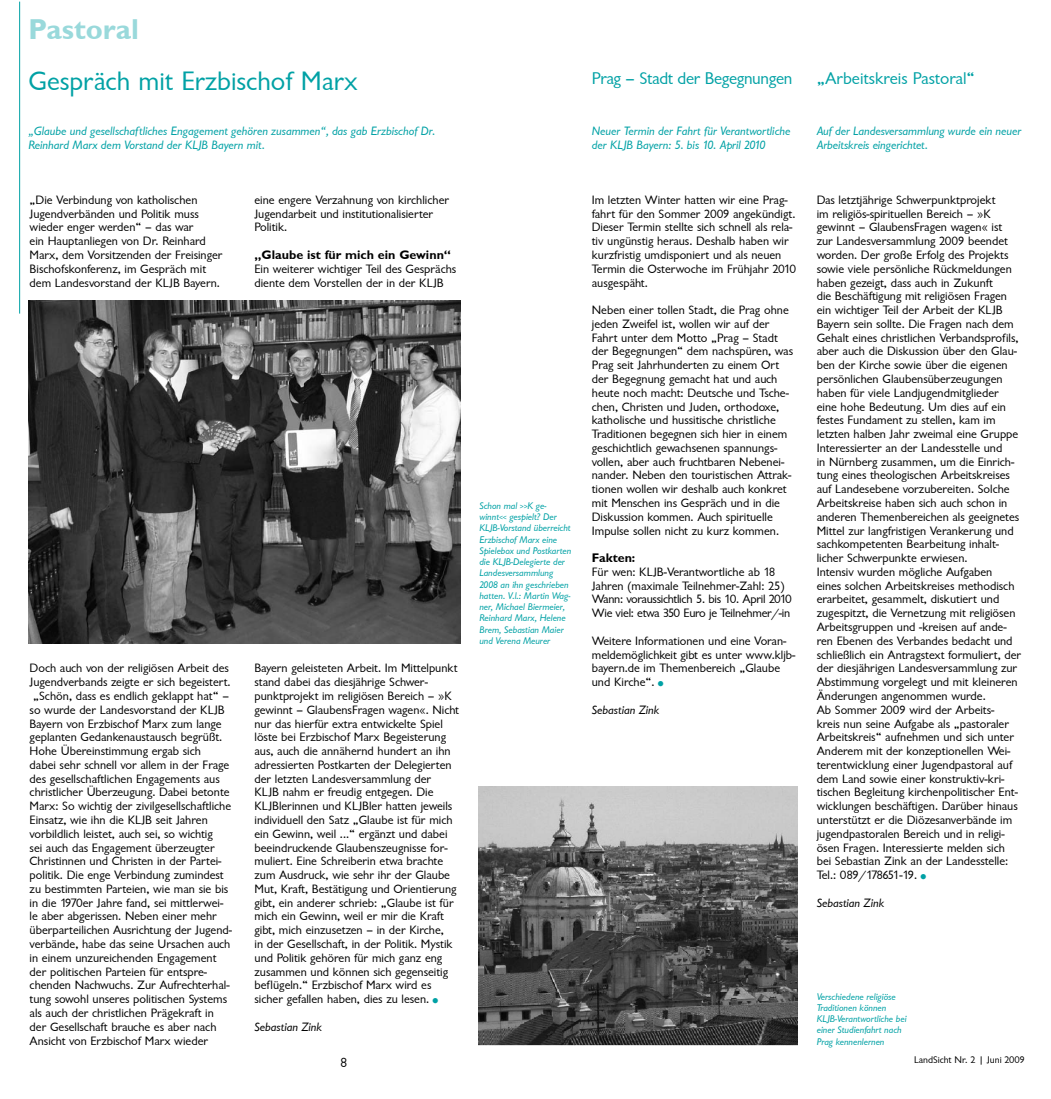
<style>
.page{position:relative;width:1051px;height:1099px;background:#fff}
.page>*{position:absolute;margin:0;border:0;box-sizing:border-box;transform-origin:0 0}
.t1{font:28.75px "Garrison Sans BOLD";color:#99d9db}
.t2{font:27.5px "Garrison Sans";color:#00a1a5}
.t3{font:17.5px "Garrison Sans";letter-spacing:-.02em;color:#00a1a5}
.t4{font:17.5px "Garrison Sans";color:#00a1a5}
.t5{font:13.75px "Garrison Sans";color:#000}
.t6{font:12.5px/13.8px "Garrison Sans";color:#000}
.t7{font:12.5px/13.8px "Garrison Sans ITALIC";color:#00a1a5}
.t8{font:12.5px/13.8px "Garrison Sans";letter-spacing:-.02em;color:#000}
.t9{font:12.5px "Garrison Sans ITALIC";color:#000}
.t10{font:12.5px "Garrison Sans BOLD";color:#000}
.t11{font:10px/11.2px "Garrison Sans ITALIC";color:#00a1a5}
.t12{font:10px "Garrison Sans";color:#000}
.s1{font-size:18.75px;color:#00a1a5}
.s2{font-size:7.5px}
</style>
<div class="page">
<img style="left:478px;top:786px;width:319px;height:259px">
<img style="left:28px;top:300px;width:432px;height:343px">
<hr style="left:19px;top:2px;width:1px;height:311px;background:#00a1a5">
<h1 class="t1" style="left:28px;top:13px;width:112px">Pastoral</h1>
<h2 class="t2" style="left:28px;top:66px;width:331px">Gespräch mit Erzbischof Marx</h2>
<p class="t7" style="left:28px;top:124px;width:408px">„Glaube und gesellschaftliches Engagement gehören zusammen“, das gab Erzbischof Dr.<br>Reinhard Marx dem Vorstand der KLJB Bayern mit.</p>
<p class="t6" style="left:30px;top:193px;width:194px">„Die Verbindung von katholischen Jugendverbänden und Politik muss wieder enger werden“ – das war<br>ein Hauptanliegen von Dr. Reinhard Marx, dem Vorsitzenden der Freisinger Bischofskonferenz, im Gespräch mit dem Landesvorstand der KLJB Bayern.</p>
<p class="t6" style="left:254px;top:193px;width:196px">eine engere Verzahnung von kirchlicher<br>Jugendarbeit und institutionalisierter<br>Politik.</p>
<p class="t10" style="left:254px;top:248px;width:198px">„Glaube ist für mich ein Gewinn“</p>
<p class="t6" style="left:254px;top:262px;width:203px">Ein weiterer wichtiger Teil des Gesprächs diente dem Vorstellen der in der KLJB</p>
<p class="t6" style="left:30px;top:661px;width:204px">Doch auch von der religiösen Arbeit des Jugendverbands zeigte er sich begeistert. „Schön, dass es endlich geklappt hat“ – so wurde der Landesvorstand der KLJB Bayern von Erzbischof Marx zum lange geplanten Gedankenaustausch begrüßt.<br>Hohe Übereinstimmung ergab sich<br>dabei sehr schnell vor allem in der Frage des gesellschaftlichen Engagements aus christlicher Überzeugung. Dabei betonte Marx: So wichtig der zivilgesellschaftliche Einsatz, wie ihn die KLJB seit Jahren vorbildlich leistet, auch sei, so wichtig<br>sei auch das Engagement überzeugter Christinnen und Christen in der Partei&shy;politik. Die enge Verbindung zumindest zu bestimmten Parteien, wie man sie bis in die 1970er Jahre fand, sei mittlerwei&shy;le aber abgerissen. Neben einer mehr überparteilichen Ausrichtung der Jugend&shy;verbände, habe das seine Ursachen auch in einem unzureichenden Engagement der politischen Parteien für entspre&shy;chenden Nachwuchs. Zur Aufrechterhal&shy;tung sowohl unseres politischen Systems als auch der christlichen Prägekraft in der Gesellschaft brauche es aber nach Ansicht von Erzbischof Marx wieder</p>
<p class="t6" style="left:254px;top:661px;width:206px">Bayern geleisteten Arbeit. Im Mittelpunkt stand dabei das diesjährige Schwer&shy;punktprojekt im religiösen Bereich – »K gewinnt – GlaubensFragen wagen«. Nicht nur das hierfür extra entwickelte Spiel löste bei Erzbischof Marx Begeisterung aus, auch die annähernd hundert an ihn adressierten Postkarten der Delegierten der letzten Landesversammlung der<br>KLJB nahm er freudig entgegen. Die KLJBlerinnen und KLJBler hatten jeweils individuell den Satz „Glaube ist für mich ein Gewinn, weil ...“ ergänzt und dabei beeindruckende Glaubenszeugnisse for&shy;muliert. Eine Schreiberin etwa brachte zum Ausdruck, wie sehr ihr der Glaube Mut, Kraft, Bestätigung und Orientierung gibt, ein anderer schrieb: „Glaube ist für mich ein Gewinn, weil er mir die Kraft gibt, mich einzusetzen – in der Kirche,<br>in der Gesellschaft, in der Politik. Mystik und Politik gehören für mich ganz eng zusammen und können sich gegenseitig beflügeln.“ Erzbischof Marx wird es sicher gefallen haben, dies zu lesen.<span class="s1">•</span></p>
<p class="t9" style="left:254px;top:1019px;width:69px">Sebastian Zink</p>
<p class="t11" style="left:479px;top:500px;width:93px">Schon mal <span class="s2">&gt;&gt;</span>K ge&shy;winnt<span class="s2">&lt;&lt;</span> gespielt? Der<br>KLJB-Vorstand überreicht<br>Erzbischof Marx eine<br>Spielebox und Postkarten die KLJB-Delegierte der<br>Landesversammlung<br>2008 an ihn geschrieben hatten. V.l.: Martin Wag&shy;ner, Michael Biermeier,<br>Reinhard Marx, Helene<br>Brem, Sebastian Maier und Verena Meurer</p>
<h3 class="t3" style="left:591px;top:69px;width:202px">Prag – Stadt der Begegnungen</h3>
<p class="t7" style="left:591px;top:124px;width:200px">Neuer Termin der Fahrt für Verantwortliche der KLJB Bayern: 5. bis 10. April 2010</p>
<p class="t6" style="left:591px;top:193px;width:206px">Im letzten Winter hatten wir eine Prag&shy;fahrt für den Sommer 2009 angekündigt.<br>Dieser Termin stellte sich schnell als rela&shy;tiv ungünstig heraus. Deshalb haben wir kurzfristig umdisponiert und als neuen Termin die Osterwoche im Frühjahr 2010 ausgespäht.</p>
<p class="t6" style="left:591px;top:303px;width:203px">Neben einer tollen Stadt, die Prag ohne jeden Zweifel ist, wollen wir auf der Fahrt unter dem Motto „Prag – Stadt der Begegnungen“ dem nachspüren, was Prag seit Jahrhunderten zu einem Ort der Begegnung gemacht hat und auch heute noch macht: Deutsche und Tsche&shy;chen, Christen und Juden, orthodoxe, katholische und hussitische christliche Traditionen begegnen sich hier in einem geschichtlich gewachsenen spannungs&shy;vollen, aber auch fruchtbaren Nebenei&shy;nander. Neben den touristischen Attrak&shy;tionen wollen wir deshalb auch konkret mit Menschen ins Gespräch und in die Diskussion kommen. Auch spirituelle Impulse sollen nicht zu kurz kommen.</p>
<p class="t10" style="left:591px;top:551px;width:45px">Fakten:</p>
<p class="t8" style="left:591px;top:565px;width:201px">Für wen: KLJB-Verantwortliche ab 18<br>Jahren (maximale Teilnehmer-Zahl: 25)<br>Wann: voraussichtlich 5. bis 10. April 2010<br>Wie viel: etwa 350 Euro je Teilnehmer/-in</p>
<p class="t6" style="left:591px;top:634px;width:205px">Weitere Informationen und eine Voran&shy;meldemöglichkeit gibt es unter www.kljb&shy;bayern.de im Themenbereich „Glaube und Kirche“.<span class="s1">•</span></p>
<p class="t9" style="left:591px;top:702px;width:69px">Sebastian Zink</p>
<h3 class="t4" style="left:816px;top:69px;width:160px">„Arbeitskreis Pastoral“</h3>
<p class="t7" style="left:816px;top:124px;width:206px">Auf der Landesversammlung wurde ein neuer<br>Arbeitskreis eingerichtet.</p>
<p class="t6" style="left:816px;top:193px;width:206px">Das letztjährige Schwerpunktprojekt<br>im religiös-spirituellen Bereich – »K gewinnt – GlaubensFragen wagen« ist zur Landesversammlung 2009 beendet worden. Der große Erfolg des Projekts sowie viele persönliche Rückmeldungen haben gezeigt, dass auch in Zukunft<br>die Beschäftigung mit religiösen Fragen ein wichtiger Teil der Arbeit der KLJB Bayern sein sollte. Die Fragen nach dem Gehalt eines christlichen Verbandsprofils, aber auch die Diskussion über den Glau&shy;ben der Kirche sowie über die eigenen persönlichen Glaubensüberzeugungen haben für viele Landjugendmitglieder eine hohe Bedeutung. Um dies auf ein festes Fundament zu stellen, kam im letzten halben Jahr zweimal eine Gruppe Interessierter an der Landesstelle und<br>in Nürnberg zusammen, um die Einrich&shy;tung eines theologischen Arbeitskreises auf Landesebene vorzubereiten. Solche Arbeitskreise haben sich auch schon in anderen Themenbereichen als geeignetes Mittel zur langfristigen Verankerung und sachkompetenten Bearbeitung inhalt&shy;licher Schwerpunkte erwiesen.<br>Intensiv wurden mögliche Aufgaben<br>eines solchen Arbeitskreises methodisch erarbeitet, gesammelt, diskutiert und zugespitzt, die Vernetzung mit religiösen Arbeitsgruppen und -kreisen auf ande&shy;ren Ebenen des Verbandes bedacht und schließlich ein Antragstext formuliert, der der diesjährigen Landesversammlung zur Abstimmung vorgelegt und mit kleineren Änderungen angenommen wurde.<br>Ab Sommer 2009 wird der Arbeits-<br>kreis nun seine Aufgabe als „pastoraler Arbeitskreis“ aufnehmen und sich unter Anderem mit der konzeptionellen Wei&shy;terentwicklung einer Jugendpastoral auf dem Land sowie einer konstruktiv-kri&shy;tischen Begleitung kirchenpolitischer Ent&shy;wicklungen beschäftigen. Darüber hinaus unterstützt er die Diözesanverbände im jugendpastoralen Bereich und in religi&shy;ösen Fragen. Interessierte melden sich bei Sebastian Zink an der Landesstelle:<br>Tel.: 089/178651-19.<span class="s1">•</span></p>
<p class="t9" style="left:816px;top:895px;width:69px">Sebastian Zink</p>
<p class="t11" style="left:816px;top:990px;width:91px">Verschiedene religiöse<br>Traditionen können<br>KLJB-Verantwortliche bei einer Studienfahrt nach<br>Prag kennenlernen</p>
<p class="t5" style="left:340px;top:1055px;width:9px">8</p>
<p class="t12" style="left:913px;top:1054px;width:112px">LandSicht Nr. 2 | Juni 2009</p>
</div>
